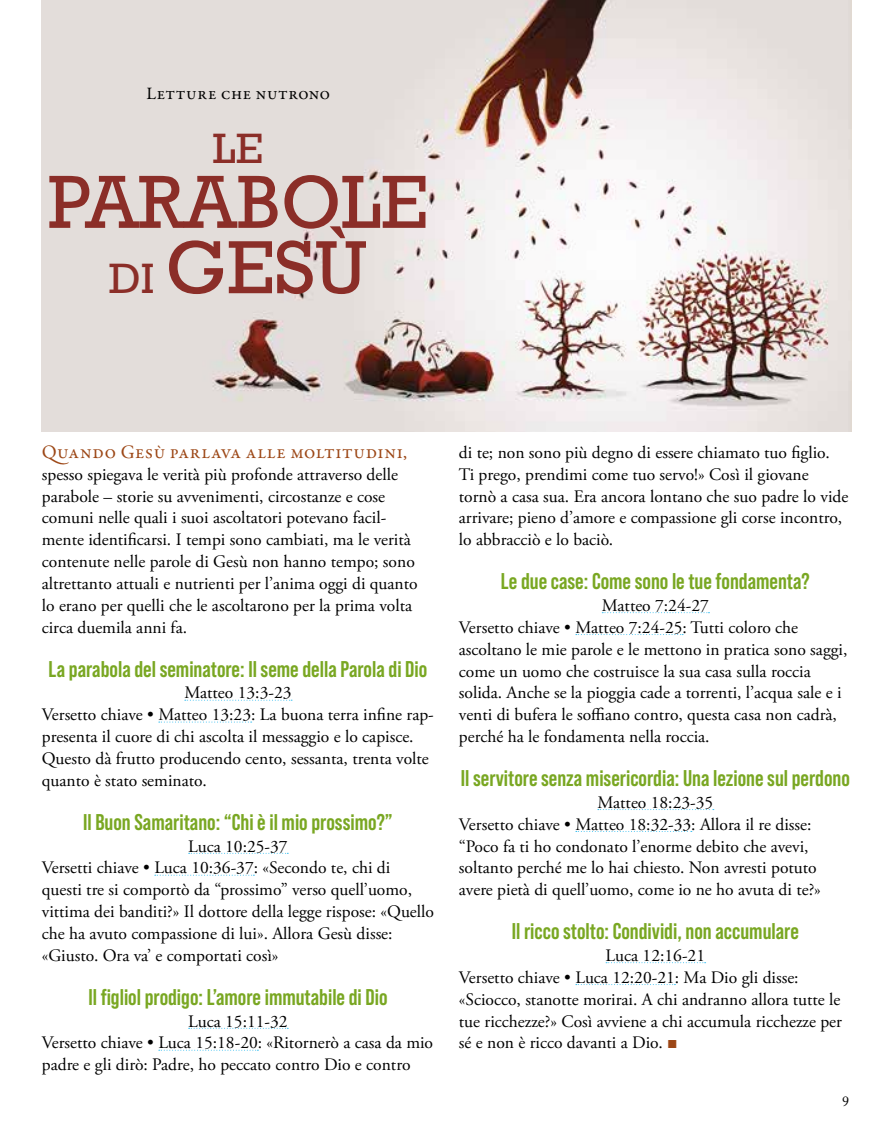
<style>
.page{position:relative;width:893px;height:1141px;background:#fff}
.page>*{position:absolute;margin:0;border:0;box-sizing:border-box;transform-origin:0 0}
.t1{font:76.48px/65.3px "Rockwell";color:#8b2e28;text-align:center}
.t2{font:43.57px "Rockwell";color:#8b2e28}
.t3{font:700 22.75px "Bebas Neue Pro";color:#79a722}
.t4{font:19.25px "Garamond Premr Pro";letter-spacing:.025em;color:#9c4716}
.t5{font:17.5px/21.9px "Adobe Garamond Pro";color:#000}
.t6{font:17.5px "Garamond Premr Pro";letter-spacing:.035em;color:#000}
.t7{font:14px "Adobe Caslon Pro";color:#000}
.s1{font-size:43.57px}
.s2{font-family:"Arial";font-size:17.32px;color:#9c4716}
</style>
<div class="page">
<img style="left:42px;top:0;width:810px;height:431px">
<svg style="left:185px;top:700px;width:107px;height:1px"></svg>
<svg style="left:159px;top:722px;width:93px;height:1px"></svg>
<svg style="left:189px;top:853px;width:99px;height:1px"></svg>
<svg style="left:155px;top:875px;width:99px;height:1px"></svg>
<svg style="left:189px;top:1028px;width:99px;height:1px"></svg>
<svg style="left:159px;top:1050px;width:99px;height:1px"></svg>
<svg style="left:602px;top:612px;width:107px;height:1px"></svg>
<svg style="left:576px;top:634px;width:107px;height:1px"></svg>
<svg style="left:598px;top:809px;width:116px;height:1px"></svg>
<svg style="left:576px;top:831px;width:116px;height:1px"></svg>
<svg style="left:606px;top:962px;width:100px;height:1px"></svg>
<svg style="left:576px;top:984px;width:99px;height:1px"></svg>
<p class="t6" style="left:146px;top:83px;width:185px">Letture che nutrono</p>
<h2 class="t2" style="left:213px;top:123px;width:51px">LE</h2>
<h1 class="t1" style="left:48px;top:171px;width:382px">PARABOLE<br><span class="s1">DI</span> GESÙ</h1>
<p class="t4" style="left:42px;top:440px;width:367px">Quando Gesù parlava alle moltitudini,</p>
<p class="t5" style="left:42px;top:464px;width:377px">spesso spiegava le verità più profonde attraverso delle parabole – storie su avvenimenti, circostanze e cose comuni nelle quali i suoi ascoltatori potevano facil&shy;mente identificarsi. I tempi sono cambiati, ma le verità contenute nelle parole di Gesù non hanno tempo; sono altrettanto attuali e nutrienti per l’anima oggi di quanto lo erano per quelli che le ascoltarono per la prima volta circa duemila anni fa.</p>
<h3 class="t3" style="left:49px;top:656px;width:380px">La parabola del seminatore: Il seme della Parola di Dio</h3>
<p class="t5" style="left:42px;top:683px;width:394px;text-indent:143px">Matteo 13:3-23<br>Versetto chiave • Matteo 13:23: La buona terra infine rap&shy;presenta il cuore di chi ascolta il messaggio e lo capisce.<br>Questo dà frutto producendo cento, sessanta, trenta volte quanto è stato seminato.</p>
<h3 class="t3" style="left:83px;top:809px;width:311px">Il Buon Samaritano: “Chi è il mio prossimo?”</h3>
<p class="t5" style="left:42px;top:836px;width:394px;text-indent:146px">Luca 10:25-37<br>Versetti chiave • Luca 10:36-37: «Secondo te, chi di questi tre si comportò da “prossimo” verso quell’uomo, vittima dei banditi?» Il dottore della legge rispose: «Quello che ha avuto compassione di lui». Allora Gesù disse: «Giusto. Ora va’ e comportati così»</p>
<h3 class="t3" style="left:88px;top:984px;width:301px">Il figliol prodigo: L’amore immutabile di Dio</h3>
<p class="t5" style="left:42px;top:1011px;width:393px;text-indent:146px">Luca 15:11-32<br>Versetto chiave • Luca 15:18-20: «Ritornerò a casa da mio padre e gli dirò: Padre, ho peccato contro Dio e contro</p>
<p class="t5" style="left:459px;top:442px;width:391px">di te; non sono più degno di essere chiamato tuo figlio.<br>Ti prego, prendimi come tuo servo!» Così il giovane tornò a casa sua. Era ancora lontano che suo padre lo vide arrivare; pieno d’amore e compassione gli corse incontro, lo abbracciò e lo baciò.</p>
<h3 class="t3" style="left:501px;top:568px;width:310px">Le due case: Come sono le tue fondamenta?</h3>
<p class="t5" style="left:459px;top:595px;width:390px;text-indent:143px">Matteo 7:24-27<br>Versetto chiave • Matteo 7:24-25: Tutti coloro che ascoltano le mie parole e le mettono in pratica sono saggi, come un uomo che costruisce la sua casa sulla roccia solida. Anche se la pioggia cade a torrenti, l’acqua sale e i venti di bufera le soffiano contro, questa casa non cadrà, perché ha le fondamenta nella roccia.</p>
<h3 class="t3" style="left:461px;top:765px;width:391px">Il servitore senza misericordia: Una lezione sul perdono</h3>
<p class="t5" style="left:459px;top:792px;width:363px;text-indent:139px">Matteo 18:23-35<br>Versetto chiave • Matteo 18:32-33: Allora il re disse: “Poco fa ti ho condonato l’enorme debito che avevi, soltanto perché me lo hai chiesto. Non avresti potuto avere pietà di quell’uomo, come io ne ho avuta di te?»</p>
<h3 class="t3" style="left:512px;top:918px;width:289px">Il ricco stolto: Condividi, non accumulare</h3>
<p class="t5" style="left:459px;top:945px;width:385px;text-indent:147px">Luca 12:16-21<br>Versetto chiave • Luca 12:20-21: Ma Dio gli disse: «Sciocco, stanotte morirai. A chi andranno allora tutte le tue ricchezze?» Così avviene a chi accumula ricchezze per sé e non è ricco davanti a Dio. <span class="s2">■</span></p>
<p class="t7" style="left:842px;top:1093px;width:8px">9</p>
</div>
